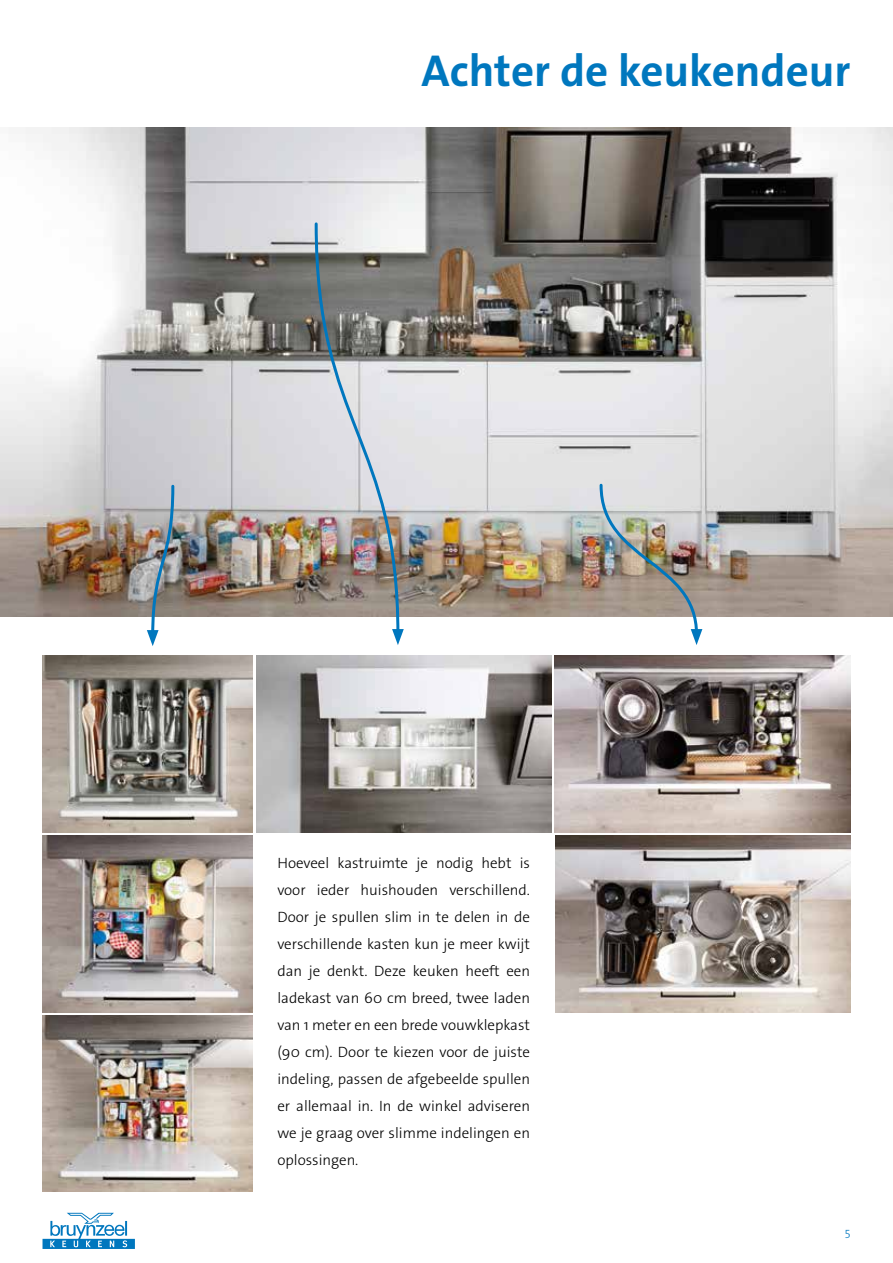
<style>
.page{position:relative;width:893px;height:1263px;background:#fff}
.page>*{position:absolute;margin:0;border:0;box-sizing:border-box;transform-origin:0 0}
.t1{font:700 45px "The Sans Os F";color:#0077be}
.t2{font:300 15px/27px "The Sans Os F";color:#000;text-align:justify}
.t3{font:300 12px "The Sans Os F";color:#0077be}
</style>
<div class="page">
<svg style="left:43px;top:1213px;width:92px;height:36px"></svg>
<img style="left:0;top:128px;width:893px;height:489px">
<img style="left:256px;top:656px;width:295px;height:176px">
<img style="left:555px;top:836px;width:295px;height:176px">
<img style="left:555px;top:656px;width:295px;height:176px">
<img style="left:43px;top:656px;width:210px;height:176px">
<img style="left:43px;top:836px;width:210px;height:176px">
<img style="left:43px;top:1015px;width:210px;height:176px">
<img style="left:147px;top:483px;width:29px;height:163px">
<img style="left:598px;top:482px;width:104px;height:163px">
<img style="left:313px;top:221px;width:91px;height:424px">
<h1 class="t1" style="left:421px;top:42px;width:430px">Achter de keukendeur</h1>
<p class="t2" style="left:277px;top:849px;width:254px">Hoeveel kastruimte je nodig hebt is voor ieder huishouden verschillend.<br>Door je spullen slim in te delen in de verschillende kasten kun je meer kwijt dan je denkt. Deze keuken heeft een ladekast van 60 cm breed, twee laden van 1 meter en een brede vouwklepkast (90 cm). Door te kiezen voor de juiste indeling, passen de afgebeelde spullen er allemaal in. In de winkel adviseren we je graag over slimme indelingen en oplossingen.</p>
<p class="t3" style="left:845px;top:1226px;width:7px">5</p>
</div>
